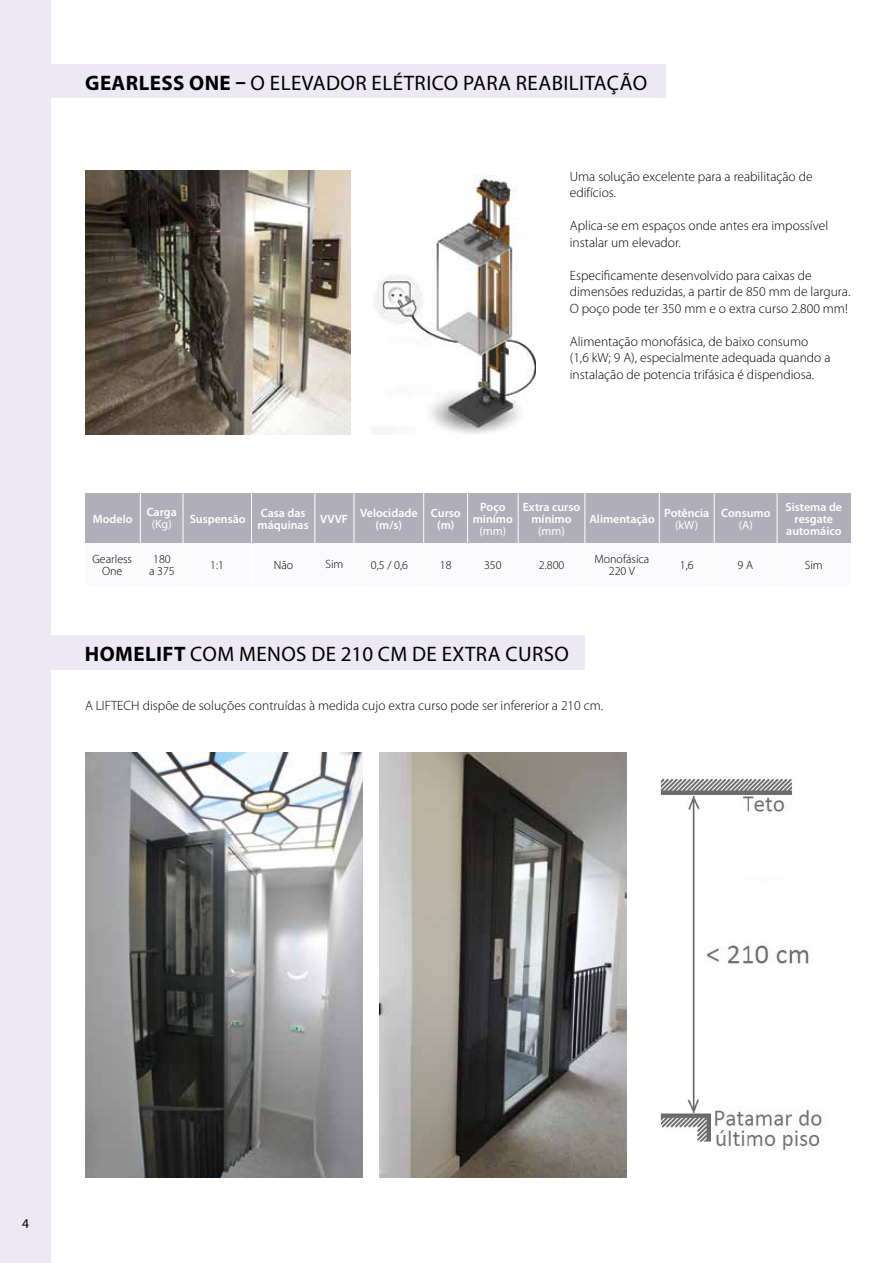
<style>
.page{position:relative;width:893px;height:1263px;background:#fff}
.page>*{position:absolute;margin:0;border:0;box-sizing:border-box;transform-origin:0 0}
.t1{font:21px "Myriad Pro";letter-spacing:.01em;color:#000}
.t2{font:700 21px "Myriad Pro";color:#000}
.t3{font:300 13.5px/16.5px "Myriad Pro";color:#000}
.t4{font:13.5px "Myriad Pro";color:#000}
.t5{font:600 12px/12px "Myriad Pro";color:#fff;text-align:center}
.t6{font:300 12px/12px "Myriad Pro";color:#000;text-align:center}
.t7{font:12px "Myriad Pro";color:#fff}
.s1{font-weight:700}
.s2{font-weight:400}
</style>
<div class="page">
<div style="left:0;top:0;width:51px;height:1263px;background:#ede9f4"></div>
<div style="left:49px;top:64px;width:617px;height:33px;background:#ede9f4"></div>
<div style="left:49px;top:635px;width:536px;height:35px;background:#ede9f4"></div>
<img style="left:379px;top:753px;width:247px;height:425px">
<img style="left:85px;top:171px;width:266px;height:264px">
<div style="left:85px;top:510px;width:765px;height:75px;background:#fbfafc"></div>
<div style="left:85px;top:493px;width:765px;height:50px;background:#b0aeb8"></div>
<hr style="left:140px;top:493px;width:1px;height:96px;background:#fff">
<hr style="left:183px;top:493px;width:1px;height:97px;background:#fff">
<hr style="left:251px;top:492px;width:1px;height:96px;background:#fff">
<hr style="left:315px;top:492px;width:1px;height:96px;background:#fff">
<hr style="left:354px;top:493px;width:1px;height:96px;background:#fff">
<hr style="left:423px;top:493px;width:1px;height:96px;background:#fff">
<hr style="left:467px;top:492px;width:1px;height:96px;background:#fff">
<hr style="left:518px;top:493px;width:1px;height:96px;background:#fff">
<hr style="left:585px;top:490px;width:1px;height:97px;background:#fff">
<hr style="left:659px;top:490px;width:1px;height:96px;background:#fff">
<hr style="left:714px;top:493px;width:1px;height:96px;background:#fff">
<hr style="left:777px;top:492px;width:1px;height:97px;background:#fff">
<img style="left:375px;top:176px;width:161px;height:258px">
<img style="left:660px;top:778px;width:162px;height:372px">
<img style="left:85px;top:753px;width:277px;height:425px">
<h1 class="t2" style="left:85px;top:69px;width:28px">GEARLESS</h1>
<h1 class="t1" style="left:189px;top:70px;width:94px"><span class="s1">ONE –</span> O ELEVADOR</h1>
<h1 class="t1" style="left:372px;top:70px;width:44px">ELÉTRICO</h1>
<h1 class="t1" style="left:463px;top:70px;width:13px">PARA</h1>
<h1 class="t1" style="left:516px;top:70px;width:12px">REABILITAÇÃO</h1>
<p class="t3" style="left:570px;top:168px;width:244px">Uma solução excelente para a reabilitação de edifícios.</p>
<p class="t3" style="left:570px;top:218px;width:260px">Aplica-se em espaços onde antes era impossível instalar um elevador.</p>
<p class="t3" style="left:570px;top:267px;width:282px">Especificamente desenvolvido para caixas de dimensões reduzidas, a partir de 850 mm de largura.<br>O poço pode ter 350 mm e o extra curso 2.800 mm!</p>
<p class="t3" style="left:570px;top:333px;width:262px">Alimentação monofásica, de baixo consumo (1,6 kW; 9 A), especialmente adequada quando a instalação de potencia trifásica é dispendiosa.</p>
<p class="t5" style="left:147px;top:505px;width:32px">Carga</p>
<p class="t5" style="left:152px;top:513px;width:95px"><span class="s2">(KG)</span> Suspensão</p>
<p class="t5" style="left:258px;top:507px;width:53px;text-align:left">Casa das máquinas</p>
<p class="t5" style="left:320px;top:513px;width:29px">VVVF</p>
<p class="t5" style="left:360px;top:506px;width:59px">Velocidade (m/s)</p>
<p class="t5" style="left:431px;top:506px;width:31px">Curso (m)</p>
<p class="t5" style="left:523px;top:500px;width:59px">Extra curso mínimo</p>
<p class="t5" style="left:93px;top:513px;width:41px">Modelo</p>
<p class="t5" style="left:473px;top:501px;width:42px">Poço minímo</p>
<p class="t7" style="left:479px;top:523px;width:28px">(MM)</p>
<p class="t7" style="left:538px;top:523px;width:28px">(MM)</p>
<p class="t5" style="left:589px;top:513px;width:67px">Alimentação</p>
<p class="t5" style="left:664px;top:507px;width:46px">Potência</p>
<p class="t7" style="left:675px;top:517px;width:25px">(KW)</p>
<p class="t5" style="left:721px;top:507px;width:51px">Consumo</p>
<p class="t7" style="left:739px;top:517px;width:15px">(A)</p>
<p class="t5" style="left:786px;top:500px;width:58px">Sistema de resgate automáico</p>
<p class="t6" style="left:149px;top:553px;width:27px">180 a 375</p>
<p class="t6" style="left:210px;top:559px;width:15px">1:1</p>
<p class="t6" style="left:274px;top:559px;width:21px">Não</p>
<p class="t6" style="left:325px;top:558px;width:19px">Sim</p>
<p class="t6" style="left:371px;top:559px;width:39px">0,5 / 0,6</p>
<p class="t6" style="left:440px;top:559px;width:13px">18</p>
<p class="t6" style="left:539px;top:559px;width:27px">2.800</p>
<p class="t6" style="left:594px;top:553px;width:57px">Monofásica<br>220 V</p>
<p class="t6" style="left:680px;top:559px;width:15px">1,6</p>
<p class="t6" style="left:738px;top:559px;width:17px">9 A</p>
<p class="t6" style="left:805px;top:559px;width:19px">Sim</p>
<p class="t6" style="left:92px;top:553px;width:41px">Gearless<br>One</p>
<p class="t6" style="left:484px;top:559px;width:19px">350</p>
<h1 class="t2" style="left:85px;top:640px;width:28px">HOMELI</h1>
<h1 class="t1" style="left:163px;top:641px;width:43px"><span class="s1">FT</span> COM</h1>
<h1 class="t1" style="left:239px;top:641px;width:215px">MENOS DE 210 CM DE EXTRA</h1>
<h1 class="t1" style="left:505px;top:641px;width:14px">CURSO</h1>
<p class="t3" style="left:85px;top:697px;width:520px">A LIFTECH dispõe de soluções contruídas à medida cujo extra curso pode ser infererior a 210 cm.</p>
<p class="t4" style="left:22px;top:1215px;width:8px">4</p>
</div>
